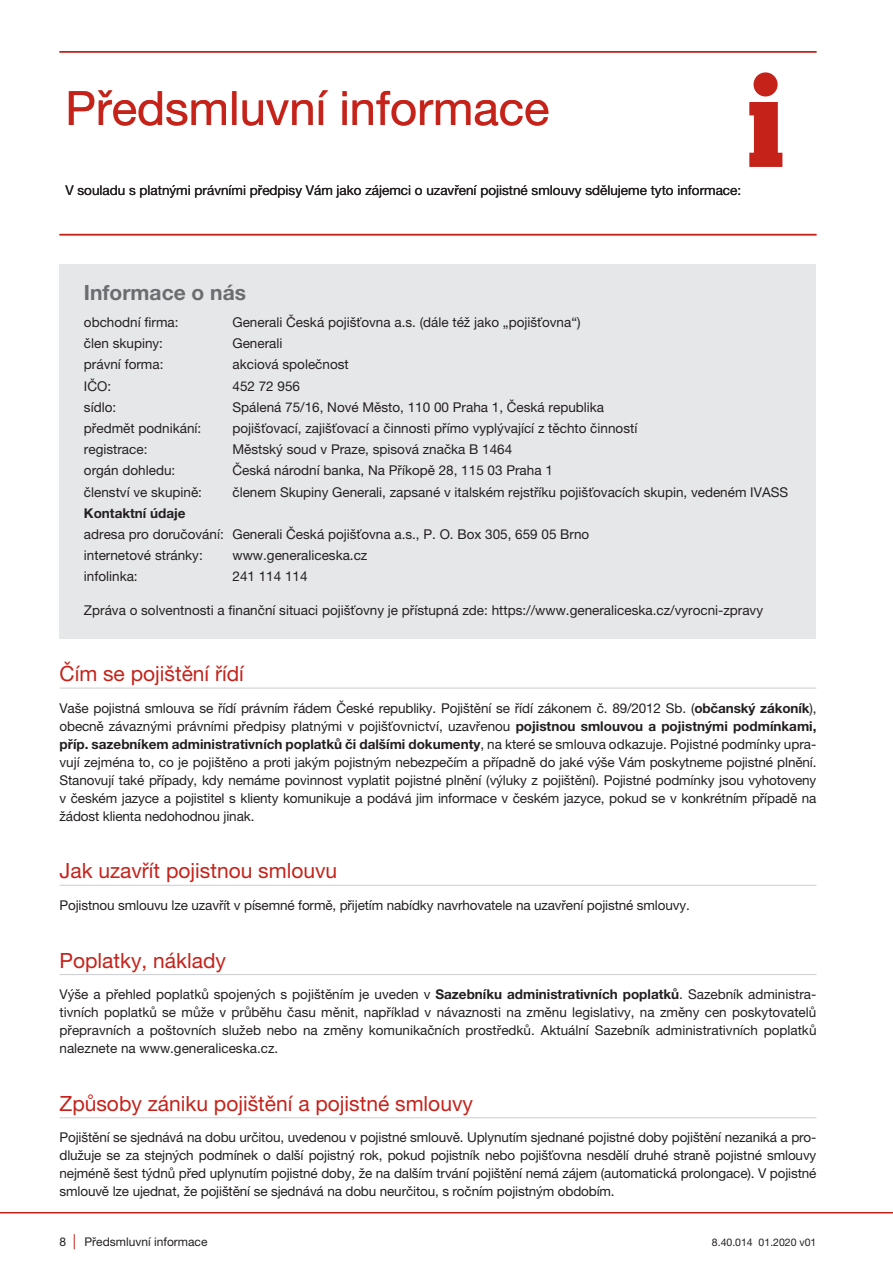
<style>
.page{position:relative;width:893px;height:1263px;background:#fff}
.page>*{position:absolute;margin:0;border:0;box-sizing:border-box;transform-origin:0 0}
.t1{font:47.25px "Helvetica Neue LT Pro";color:#c5221a}
.t2{font:21px "Helvetica Neue LT Pro";color:#c5221a}
.t3{font:700 21px "Helvetica Neue LT Pro";color:#6c6d70}
.t4{font:13.5px/18px "Helvetica Neue LT Pro";color:#231f20;text-align:justify}
.t5{font:700 13.5px "Helvetica Neue LT Pro";color:#231f20}
.t6{font:12px "Helvetica Neue LT Pro";color:#231f20}
.t7{font:10.5px "Helvetica Neue LT Pro";color:#231f20}
.s1{font-weight:700}
.s2{font-size:15px;color:#c5221a}
</style>
<div class="page">
<div style="left:60px;top:265px;width:756px;height:374px;background:#e6e7e9"></div>
<div style="left:753px;top:72px;width:25px;height:24px;background:#c5221a;border-radius:50%"></div>
<svg style="left:749px;top:102px;width:33px;height:65px"></svg>
<hr style="left:60px;top:687px;width:756px;height:2px;background:#d1d2d4">
<hr style="left:60px;top:885px;width:756px;height:1px;background:#d1d2d4">
<hr style="left:60px;top:974px;width:756px;height:1px;background:#d1d2d4">
<hr style="left:60px;top:1117px;width:756px;height:1px;background:#d1d2d4">
<hr style="left:60px;top:51px;width:756px;height:2px;background:#c5221a">
<hr style="left:60px;top:234px;width:756px;height:1px;background:#c5221a">
<hr style="left:0;top:1212px;width:893px;height:1px;background:#c5221a">
<h1 class="t1" style="left:66px;top:80px;width:485px">Předsmluvní informace</h1>
<p class="t4" style="left:66px;top:181px;width:677px">V souladu s platnými právními předpisy Vám jako zájemci o uzavření pojistné smlouvy sdělujeme tyto informace:</p>
<h2 class="t3" style="left:84px;top:279px;width:164px">Informace o nás</h2>
<p class="t4" style="left:84px;top:313px;width:96px">obchodní firma:</p>
<p class="t4" style="left:232px;top:313px;width:350px">Generali Česká pojišťovna a.s. (dále též jako „pojišťovna“)</p>
<p class="t4" style="left:84px;top:334px;width:81px">člen skupiny:</p>
<p class="t4" style="left:232px;top:334px;width:51px">Generali</p>
<p class="t4" style="left:84px;top:355px;width:81px">právní forma:</p>
<p class="t4" style="left:232px;top:355px;width:118px">akciová společnost</p>
<p class="t4" style="left:84px;top:377px;width:29px">IČO:</p>
<p class="t4" style="left:232px;top:377px;width:69px">452 72 956</p>
<p class="t4" style="left:84px;top:398px;width:34px">sídlo:</p>
<p class="t4" style="left:232px;top:398px;width:373px">Spálená 75/16, Nové Město, 110 00 Praha 1, Česká republika</p>
<p class="t4" style="left:84px;top:419px;width:119px">předmět podnikání:</p>
<p class="t4" style="left:232px;top:419px;width:406px">pojišťovací, zajišťovací a činnosti přímo vyplývající z těchto činností</p>
<p class="t4" style="left:84px;top:440px;width:65px">registrace:</p>
<p class="t4" style="left:232px;top:440px;width:281px">Městský soud v Praze, spisová značka B 1464</p>
<p class="t4" style="left:84px;top:461px;width:93px">orgán dohledu:</p>
<p class="t4" style="left:232px;top:461px;width:322px">Česká národní banka, Na Příkopě 28, 115 03 Praha 1</p>
<p class="t4" style="left:84px;top:483px;width:120px">členství ve skupině:</p>
<p class="t4" style="left:232px;top:483px;width:557px">členem Skupiny Generali, zapsané v italském rejstříku pojišťovacích skupin, vedeném IVASS</p>
<p class="t5" style="left:84px;top:505px;width:103px">Kontaktní údaje</p>
<p class="t4" style="left:84px;top:523px;width:507px;line-height:21.1px">adresa pro doručování: Generali Česká pojišťovna a.s., P. O. Box 305, 659 05 Brno internetové stránky:</p>
<p class="t4" style="left:232px;top:546px;width:136px">www.generaliceska.cz</p>
<p class="t4" style="left:84px;top:567px;width:55px">infolinka:</p>
<p class="t4" style="left:232px;top:567px;width:77px">241 114 114</p>
<p class="t4" style="left:84px;top:601px;width:681px">Zpráva o solventnosti a finanční situaci pojišťovny je přístupná zde: https://www.generaliceska.cz/vyrocni-zpravy</p>
<h2 class="t2" style="left:60px;top:661px;width:186px">Čím se pojištění řídí</h2>
<p class="t4" style="left:60px;top:699px;width:758px">Vaše pojistná smlouva se řídí právním řádem České republiky. Pojištění se řídí zákonem č. 89/2012 Sb. (<span class="s1">občanský zákoník</span>), obecně závaznými právními předpisy platnými v pojišťovnictví, uzavřenou <span class="s1">pojistnou smlouvou a pojistnými podmínkami, příp. sazebníkem administrativních poplatků či dalšími dokumenty</span>, na které se smlouva odkazuje. Pojistné podmínky upra&shy;vují zejména to, co je pojištěno a proti jakým pojistným nebezpečím a případně do jaké výše Vám poskytneme pojistné plnění.<br>Stanovují také případy, kdy nemáme povinnost vyplatit pojistné plnění (výluky z pojištění). Pojistné podmínky jsou vyhotoveny v českém jazyce a pojistitel s klienty komunikuje a podává jim informace v českém jazyce, pokud se v konkrétním případě na žádost klienta nedohodnou jinak.</p>
<h2 class="t2" style="left:60px;top:858px;width:279px">Jak uzavřít pojistnou smlouvu</h2>
<p class="t4" style="left:60px;top:896px;width:632px">Pojistnou smlouvu lze uzavřít v písemné formě, přijetím nabídky navrhovatele na uzavření pojistné smlouvy.</p>
<h2 class="t2" style="left:60px;top:947px;width:168px">Poplatky, náklady</h2>
<p class="t4" style="left:60px;top:985px;width:758px">Výše a přehled poplatků spojených s pojištěním je uveden v <span class="s1">Sazebníku administrativních poplatků</span>. Sazebník administra&shy;tivních poplatků se může v průběhu času měnit, například v návaznosti na změnu legislativy, na změny cen poskytovatelů přepravních a poštovních služeb nebo na změny komunikačních prostředků. Aktuální Sazebník administrativních poplatků naleznete na www.generaliceska.cz.</p>
<h2 class="t2" style="left:60px;top:1091px;width:415px">Způsoby zániku pojištění a pojistné smlouvy</h2>
<p class="t4" style="left:60px;top:1128px;width:758px">Pojištění se sjednává na dobu určitou, uvedenou v pojistné smlouvě. Uplynutím sjednané pojistné doby pojištění nezaniká a pro&shy;dlužuje se za stejných podmínek o další pojistný rok, pokud pojistník nebo pojišťovna nesdělí druhé straně pojistné smlouvy nejméně šest týdnů před uplynutím pojistné doby, že na dalším trvání pojištění nemá zájem (automatická prolongace). V pojistné smlouvě lze ujednat, že pojištění se sjednává na dobu neurčitou, s ročním pojistným obdobím.</p>
<p class="t6" style="left:60px;top:1234px;width:149px">8 <span class="s2">|</span> Předsmluvní informace</p>
<p class="t7" style="left:712px;top:1236px;width:106px">8.40.014 01.2020 v01</p>
</div>
